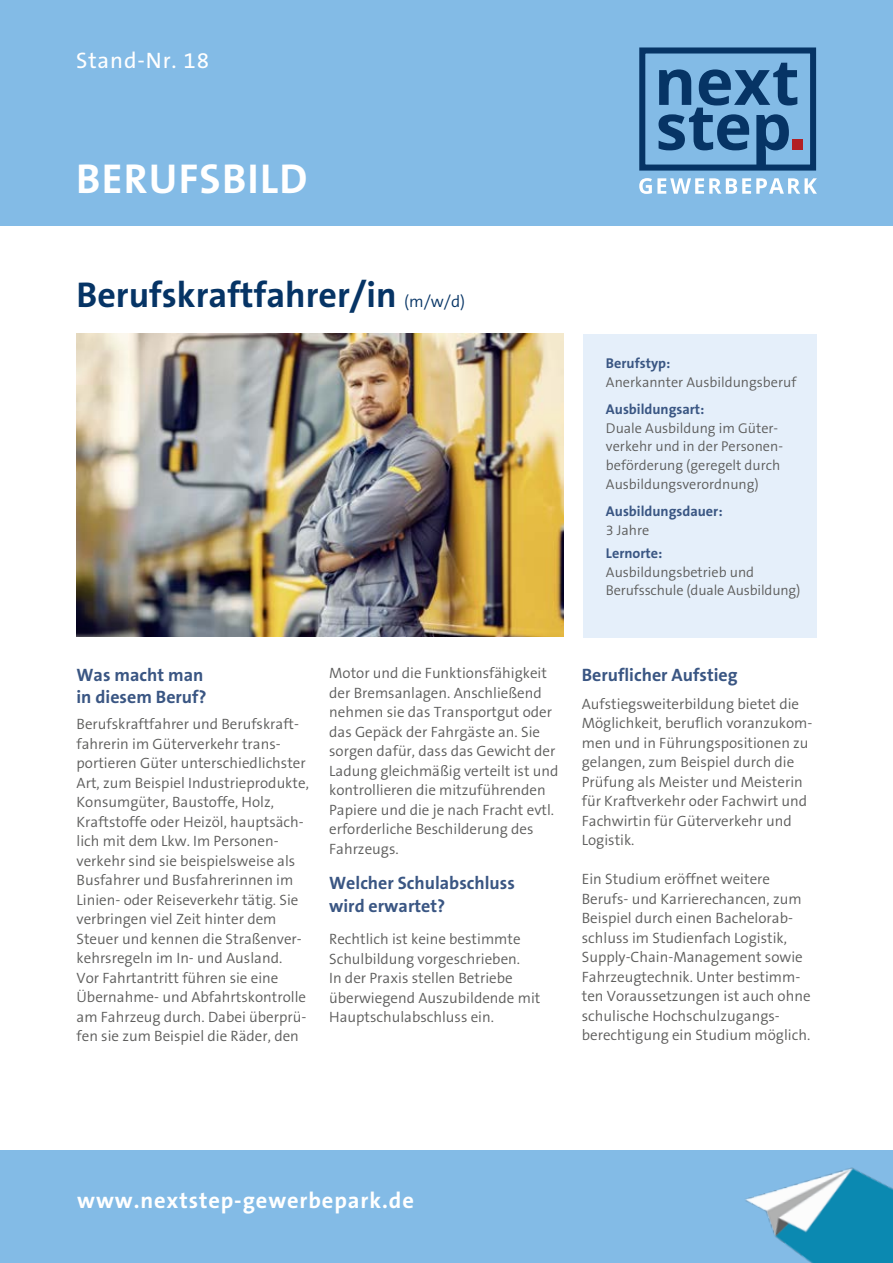
<style>
.page{position:relative;width:893px;height:1263px;background:#fff}
.page>*{position:absolute;margin:0;border:0;box-sizing:border-box;transform-origin:0 0}
.t1{font:700 42px "The Sans B7";letter-spacing:.03em;color:#fff}
.t2{font:700 36px "The Sans B7";color:#063465}
.t3{font:700 22.5px "The Sans B7";letter-spacing:.04em;color:#fff}
.t4{font:22.5px "The Sans B5 Plain";letter-spacing:.04em;color:#fff}
.t5{font:700 18px/22.5px "The Sans B7";color:#3a5683}
.t6{font:300 15px/19.5px "The Sans B4";color:#5d5d5c}
.t7{font:300 14.25px/18.8px "The Sans B4";color:#5d5d5c}
.t8{font:700 14.25px "The Sans B7";color:#3a5683}
.s1{font-family:"The Sans B4";font-weight:300;font-size:16.5px}
</style>
<div class="page">
<div style="left:583px;top:334px;width:233px;height:303px;background:#e5effa"></div>
<div style="left:0;top:0;width:893px;height:225px;background:#83bbe6"></div>
<div style="left:0;top:1150px;width:893px;height:113px;background:#83bbe6"></div>
<img style="left:745px;top:1167px;width:148px;height:96px">
<div style="left:639px;top:47px;width:177px;height:124px;border:6px solid #063465"></div>
<svg style="left:658px;top:63px;width:139px;height:102px"></svg>
<div style="left:792px;top:139px;width:10px;height:11px;background:#b21f23"></div>
<svg style="left:639px;top:178px;width:178px;height:16px"></svg>
<img style="left:77px;top:334px;width:487px;height:303px">
<h3 class="t4" style="left:76px;top:48px;width:134px">Stand-Nr. 18</h3>
<h1 class="t1" style="left:76px;top:157px;width:233px">BERUFSBILD</h1>
<h2 class="t2" style="left:77px;top:275px;width:390px">Berufskraftfahrer/in <span class="s1">(m/w/d)</span></h2>
<p class="t8" style="left:606px;top:356px;width:66px">Berufstyp:</p>
<p class="t7" style="left:606px;top:373px;width:192px">Anerkannter Ausbildungsberuf</p>
<p class="t8" style="left:606px;top:402px;width:100px">Ausbildungsart:</p>
<p class="t7" style="left:606px;top:419px;width:179px">Duale Ausbildung im Güter&shy;verkehr und in der Personen&shy;beförderung (geregelt durch<br>Ausbildungsverordnung)</p>
<p class="t8" style="left:606px;top:504px;width:118px">Ausbildungsdauer:</p>
<p class="t7" style="left:606px;top:522px;width:45px">3 Jahre</p>
<p class="t8" style="left:606px;top:546px;width:58px">Lernorte:</p>
<p class="t7" style="left:606px;top:563px;width:196px">Ausbildungsbetrieb und<br>Berufsschule (duale Ausbildung)</p>
<p class="t5" style="left:77px;top:664px;width:132px">Was macht man in diesem Beruf?</p>
<p class="t6" style="left:77px;top:715px;width:234px">Berufskraftfahrer und Berufskraft&shy;fahrerin im Güterverkehr trans&shy;portieren Güter unterschiedlichster Art, zum Beispiel Industrieprodukte, Konsumgüter, Baustoffe, Holz, Kraftstoffe oder Heizöl, hauptsäch&shy;lich mit dem Lkw. Im Personen&shy;verkehr sind sie beispielsweise als Busfahrer und Busfahrerinnen im Linien- oder Reiseverkehr tätig. Sie verbringen viel Zeit hinter dem Steuer und kennen die Straßenver&shy;kehrsregeln im In- und Ausland.<br>Vor Fahrtantritt führen sie eine Übernahme- und Abfahrtskontrolle am Fahrzeug durch. Dabei überprü&shy;fen sie zum Beispiel die Räder, den</p>
<p class="t6" style="left:329px;top:664px;width:231px">Motor und die Funktionsfähigkeit der Bremsanlagen. Anschließend nehmen sie das Transportgut oder das Gepäck der Fahrgäste an. Sie sorgen dafür, dass das Gewicht der<br>Ladung gleichmäßig verteilt ist und kontrollieren die mitzuführenden<br>Papiere und die je nach Fracht evtl. erforderliche Beschilderung des<br>Fahrzeugs.</p>
<p class="t5" style="left:329px;top:873px;width:187px">Welcher Schulabschluss wird erwartet?</p>
<p class="t6" style="left:329px;top:930px;width:213px">Rechtlich ist keine bestimmte<br>Schulbildung vorgeschrieben.<br>In der Praxis stellen Betriebe überwiegend Auszubildende mit<br>Hauptschulabschluss ein.</p>
<p class="t5" style="left:582px;top:664px;width:157px">Beruflicher Aufstieg</p>
<p class="t6" style="left:582px;top:695px;width:232px">Aufstiegsweiterbildung bietet die<br>Möglichkeit, beruflich voranzukom&shy;men und in Führungspositionen zu gelangen, zum Beispiel durch die<br>Prüfung als Meister und Meisterin für Kraftverkehr oder Fachwirt und<br>Fachwirtin für Güterverkehr und<br>Logistik.</p>
<p class="t6" style="left:582px;top:870px;width:230px">Ein Studium eröffnet weitere Berufs- und Karrierechancen, zum Beispiel durch einen Bachelorab&shy;schluss im Studienfach Logistik, Supply-Chain-Management sowie Fahrzeugtechnik. Unter bestimm&shy;ten Voraussetzungen ist auch ohne schulische Hochschulzugangs&shy;berechtigung ein Studium möglich.</p>
<h3 class="t3" style="left:77px;top:1189px;width:338px">www.nextstep-gewerbepark.de</h3>
</div>
